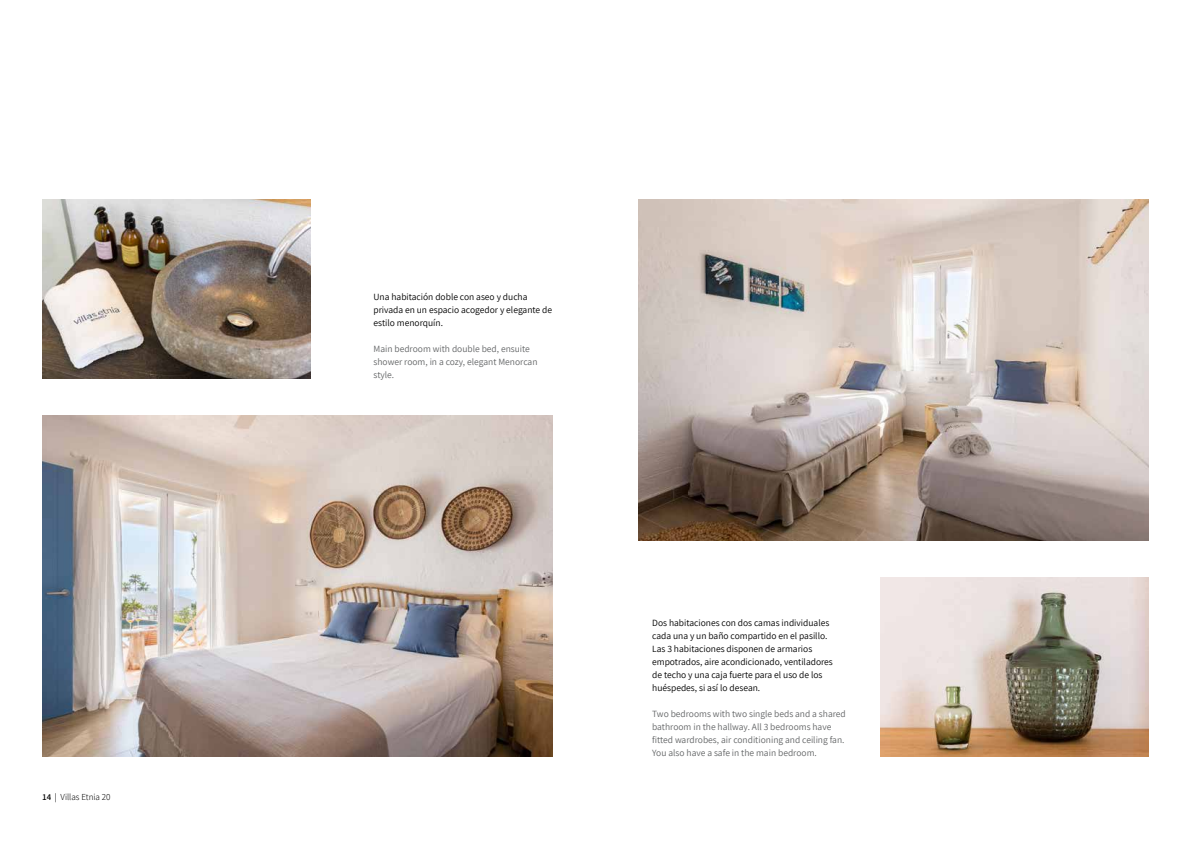
<style>
.page{position:relative;width:1191px;height:842px;background:#fff}
.page>*{position:absolute;margin:0;border:0;box-sizing:border-box;transform-origin:0 0}
.t1{font:9.5px/13px "Assistant";color:#000}
.t2{font:9.5px/13px "Assistant";color:#636566}
.t3{font:300 9px "Assistant";color:#000}
.s1{font-weight:600}
.s2{font-weight:400}
</style>
<div class="page">
<img style="left:43px;top:416px;width:510px;height:341px">
<img style="left:638px;top:200px;width:510px;height:341px">
<img style="left:880px;top:578px;width:268px;height:179px">
<img style="left:43px;top:200px;width:267px;height:179px">
<p class="t3" style="left:43px;top:791px;width:69px"><span class="s1">14</span> <span class="s2">|</span> Villas Etnia 20</p>
<p class="t1" style="left:373px;top:290px;width:180px">Una habitación doble con aseo y ducha privada en un espacio acogedor y elegante de estilo menorquín.</p>
<p class="t2" style="left:373px;top:342px;width:165px">Main bedroom with double bed, ensuite shower room, in a cozy, elegant Menorcan style.</p>
<p class="t1" style="left:652px;top:616px;width:182px">Dos habitaciones con dos camas individuales cada una y un baño compartido en el pasillo.<br>Las 3 habitaciones disponen de armarios empotrados, aire acondicionado, ventiladores de techo y una caja fuerte para el uso de los huéspedes, si así lo desean.</p>
<p class="t2" style="left:652px;top:707px;width:195px">Two bedrooms with two single beds and a shared bathroom in the hallway. All 3 bedrooms have fitted wardrobes, air conditioning and ceiling fan.<br>You also have a safe in the main bedroom.</p>
</div>
